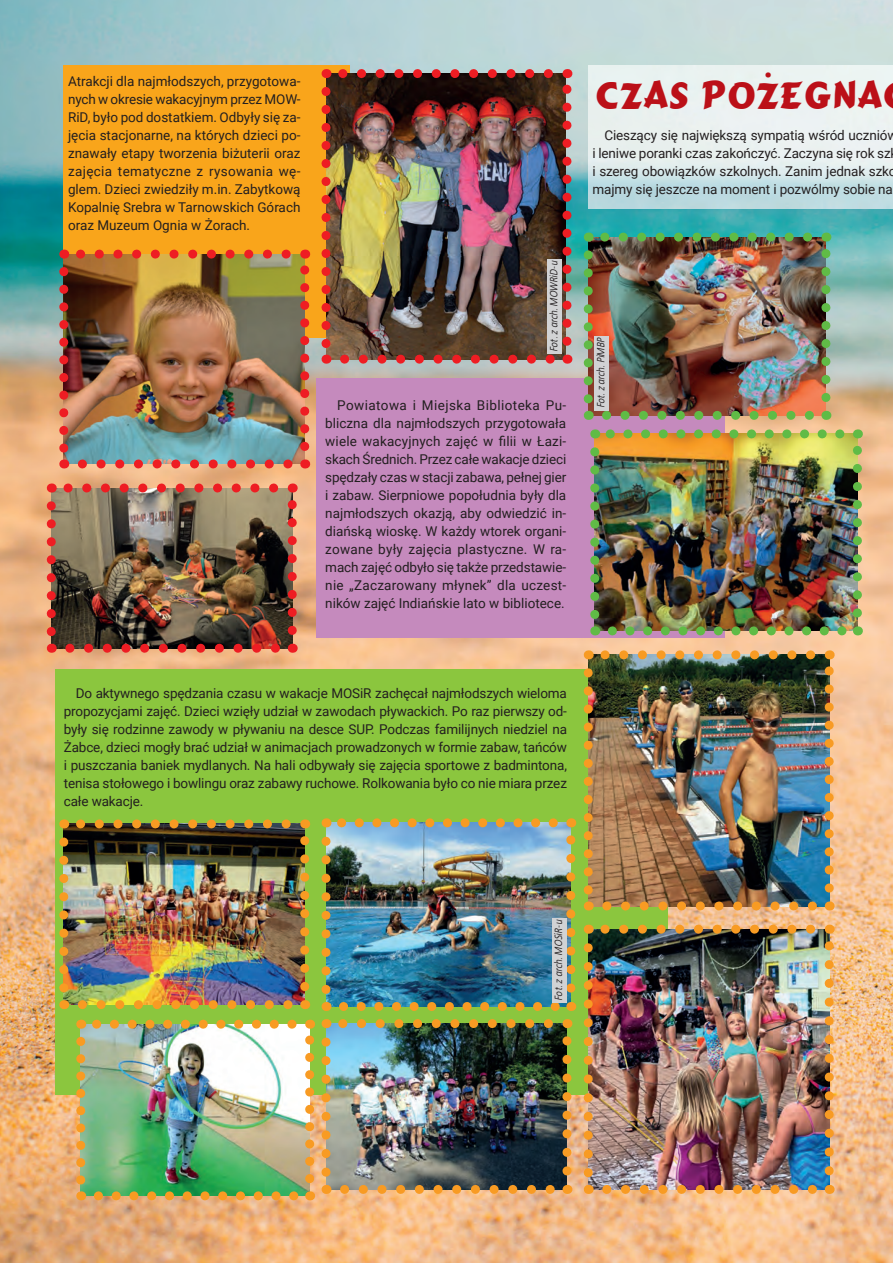
<style>
.page{position:relative;width:893px;height:1263px;background:#fff}
.page>*{position:absolute;margin:0;border:0;box-sizing:border-box;transform-origin:0 0}
.t1{font:36px "Cancun";color:#bb1018}
.t2{font:13.5px/18px "Roboto";letter-spacing:-.01em;color:#231f20;text-align:justify}
.t3{font:italic 10.5px "Bureau EFN";color:#231f20}
</style>
<div class="page">
<img style="left:0;top:0;width:893px;height:1263px">
<div style="left:64px;top:66px;width:286px;height:272px;background:#f9a51b"></div>
<img style="left:588px;top:66px;width:305px;height:142px">
<div style="left:317px;top:378px;width:408px;height:260px;background:#c58abd"></div>
<div style="left:55px;top:670px;width:613px;height:425px;background:#8bc63e"></div>
<img style="left:326px;top:74px;width:240px;height:285px">
<svg style="left:345px;top:355px;width:213px;height:9px;background:#ad5c58"></svg>
<svg style="left:335px;top:69px;width:213px;height:9px;background:#9a4d4b"></svg>
<svg style="left:321px;top:91px;width:9px;height:273px"></svg>
<svg style="left:562px;top:69px;width:9px;height:272px;background:#945150"></svg>
<img style="left:64px;top:254px;width:241px;height:210px">
<svg style="left:82px;top:459px;width:213px;height:9px;background:#c37a72"></svg>
<svg style="left:73px;top:250px;width:213px;height:9px"></svg>
<svg style="left:59px;top:272px;width:9px;height:196px;background:#b65347"></svg>
<svg style="left:300px;top:250px;width:9px;height:196px;background:#cb623f"></svg>
<img style="left:326px;top:823px;width:245px;height:183px">
<svg style="left:343px;top:1002px;width:219px;height:9px"></svg>
<svg style="left:335px;top:818px;width:218px;height:9px"></svg>
<svg style="left:321px;top:841px;width:9px;height:170px"></svg>
<svg style="left:566px;top:818px;width:9px;height:170px"></svg>
<img style="left:81px;top:1024px;width:229px;height:172px">
<svg style="left:98px;top:1191px;width:203px;height:9px;background:#aba44a"></svg>
<svg style="left:90px;top:1020px;width:202px;height:9px"></svg>
<svg style="left:76px;top:1041px;width:9px;height:159px"></svg>
<svg style="left:305px;top:1020px;width:9px;height:159px"></svg>
<img style="left:326px;top:1023px;width:241px;height:166px">
<svg style="left:345px;top:1185px;width:213px;height:9px;background:#b98b51"></svg>
<svg style="left:335px;top:1019px;width:213px;height:9px"></svg>
<svg style="left:321px;top:1042px;width:9px;height:152px"></svg>
<svg style="left:562px;top:1019px;width:9px;height:152px"></svg>
<img style="left:588px;top:929px;width:241px;height:260px">
<svg style="left:607px;top:1185px;width:213px;height:9px;background:#cf9762"></svg>
<svg style="left:597px;top:925px;width:214px;height:9px;background:#a4813f"></svg>
<img style="left:584px;top:948px;width:9px;height:246px">
<img style="left:825px;top:925px;width:9px;height:246px">
<img style="left:588px;top:655px;width:241px;height:251px">
<svg style="left:607px;top:901px;width:213px;height:9px;background:#bd8c47"></svg>
<svg style="left:597px;top:650px;width:214px;height:9px;background:#caa167"></svg>
<svg style="left:584px;top:673px;width:9px;height:237px"></svg>
<svg style="left:825px;top:650px;width:9px;height:238px;background:#be9964"></svg>
<img style="left:64px;top:824px;width:241px;height:181px">
<svg style="left:82px;top:1000px;width:213px;height:9px"></svg>
<svg style="left:73px;top:819px;width:213px;height:9px"></svg>
<svg style="left:59px;top:842px;width:9px;height:167px"></svg>
<svg style="left:300px;top:819px;width:9px;height:167px"></svg>
<img style="left:588px;top:237px;width:238px;height:178px">
<svg style="left:606px;top:411px;width:211px;height:9px;background:#97905f"></svg>
<svg style="left:597px;top:233px;width:211px;height:9px;background:#4f8d5c"></svg>
<svg style="left:584px;top:255px;width:9px;height:165px"></svg>
<svg style="left:821px;top:233px;width:9px;height:164px"></svg>
<img style="left:595px;top:434px;width:262px;height:197px">
<img style="left:612px;top:626px;width:237px;height:9px">
<svg style="left:603px;top:429px;width:237px;height:9px;background:#aaad5f"></svg>
<svg style="left:590px;top:452px;width:9px;height:183px"></svg>
<svg style="left:853px;top:429px;width:9px;height:184px;background:#8ba262"></svg>
<img style="left:51px;top:488px;width:241px;height:160px">
<svg style="left:70px;top:644px;width:213px;height:9px;background:#ae493b"></svg>
<svg style="left:61px;top:483px;width:213px;height:9px;background:#d8725c"></svg>
<svg style="left:47px;top:506px;width:9px;height:147px"></svg>
<svg style="left:288px;top:483px;width:9px;height:147px"></svg>
<div style="left:547px;top:259px;width:15px;height:95px;background:#d1d2d4"></div>
<div style="left:552px;top:918px;width:14px;height:85px;background:#d1d2d4"></div>
<div style="left:594px;top:336px;width:15px;height:74px;background:#d1d2d4"></div>
<p class="t2" style="left:68px;top:72px;width:234px">Atrakcji dla najmłodszych, przygotowa&shy;nych w okresie wakacyjnym przez MOW-RiD, było pod dostatkiem. Odbyły się za&shy;jęcia stacjonarne, na których dzieci po&shy;znawały etapy tworzenia biżuterii oraz zajęcia tematyczne z rysowania wę&shy;glem. Dzieci zwiedziły m.in. Zabytkową Kopalnię Srebra w Tarnowskich Górach oraz Muzeum Ognia w Żorach.</p>
<p class="t3" style="left:549px;top:352px;width:92px;rotate:-90deg">Fot. z arch. MOWRiD-u</p>
<p class="t2" style="left:325px;top:396px;width:242px;text-indent:12px">Powiatowa i Miejska Biblioteka Pu&shy;bliczna dla najmłodszych przygotowała wiele wakacyjnych zajęć w filii w Łazi&shy;skach Średnich. Przez całe wakacje dzieci spędzały czas w stacji zabawa, pełnej gier i zabaw. Sierpniowe popołudnia były dla najmłodszych okazją, aby odwiedzić in&shy;diańską wioskę. W każdy wtorek organi&shy;zowane były zajęcia plastyczne. W ra&shy;mach zajęć odbyło się także przedstawie&shy;nie „Zaczarowany młynek” dla uczest&shy;ników zajęć Indiańskie lato w bibliotece.</p>
<h1 class="t1" style="left:595px;top:70px;width:289px">CZAS POŻEGNA</h1>
<p class="t2" style="left:592px;top:126px;width:307px;text-align:left;text-indent:12px">Cieszący się największą sympatią wśród uczniów i leniwe poranki czas zakończyć. Zaczyna się rok sz<br>i szereg obowiązków szkolnych. Zanim jednak szko majmy się jeszcze na moment i pozwólmy sobie na</p>
<p class="t3" style="left:597px;top:408px;width:73px;rotate:-90deg">Fot. z arch. PiMBP</p>
<p class="t2" style="left:64px;top:684px;width:505px;text-indent:12px">Do aktywnego spędzania czasu w wakacje MOSiR zachęcał najmłodszych wieloma propozycjami zajęć. Dzieci wzięły udział w zawodach pływackich. Po raz pierwszy od&shy;były się rodzinne zawody w pływaniu na desce SUP. Podczas familijnych niedziel na Żabce, dzieci mogły brać udział w animacjach prowadzonych w formie zabaw, tańców i puszczania baniek mydlanych. Na hali odbywały się zajęcia sportowe z badmintona, tenisa stołowego i bowlingu oraz zabawy ruchowe. Rolkowania było co nie miara przez całe wakacje.</p>
<p class="t3" style="left:554px;top:1001px;width:82px;rotate:-90deg">Fot. z arch. MOSiR-u</p>
</div>
